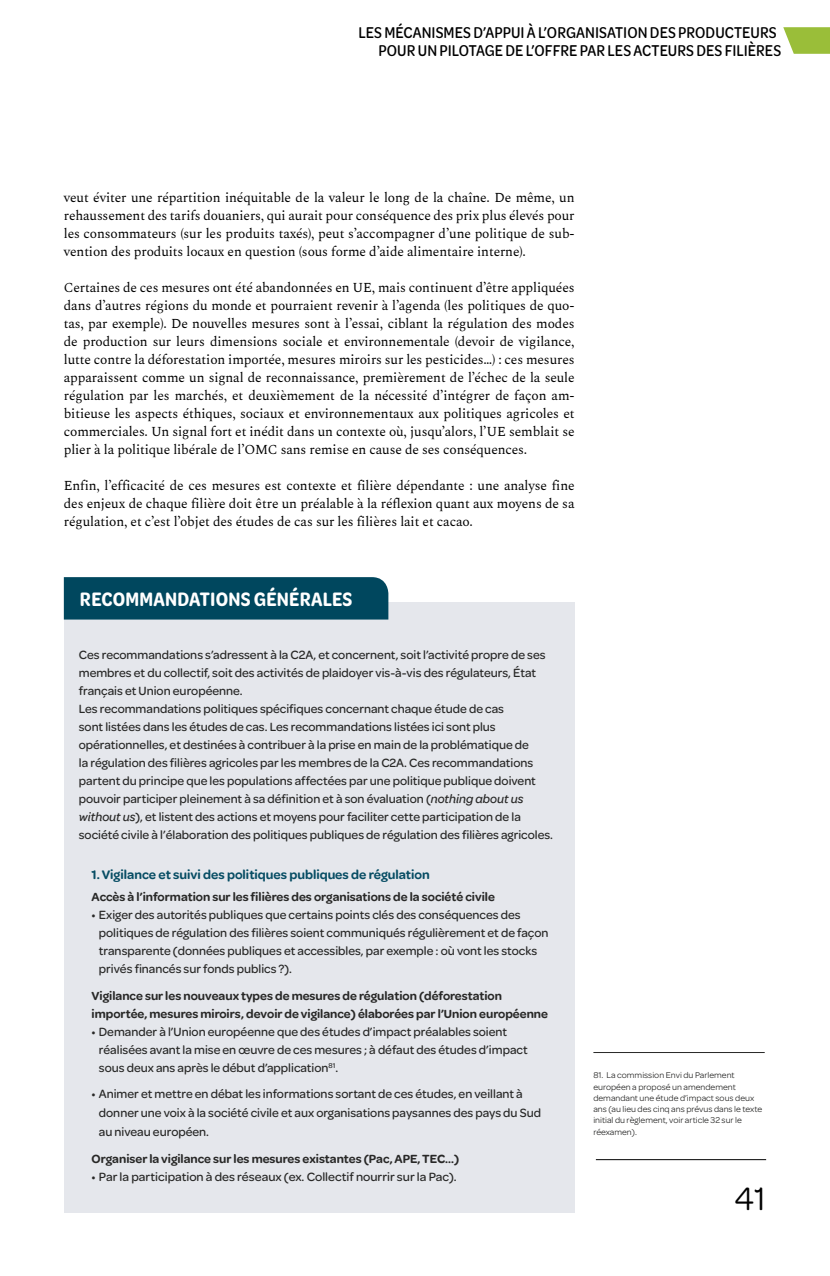
<style>
.page{position:relative;width:830px;height:1276px;background:#fff}
.page>*{position:absolute;margin:0;border:0;box-sizing:border-box;transform-origin:0 0}
.t1{font:34.5px "Omnes";color:#000}
.t2{font:600 21px "Omnes Cond";letter-spacing:.01em;color:#fff}
.t3{font:500 16.5px/17.2px "Omnes Cond";letter-spacing:.005em;color:#000;text-align:right}
.t4{font:13.5px/18px "Spectral";letter-spacing:-.01em;color:#000;text-align:justify}
.t5{font:600 13.5px "Omnes";color:#074d64}
.t6{font:500 12.75px/18px "Omnes";color:#282827}
.t7{font:600 12.75px/18px "Omnes";color:#282827}
.t8{font:9px/11.2px "Omnes";color:#282827}
.s1{font-family:"Omnes Med";font-weight:400;font-style:italic}
</style>
<div class="page">
<hr style="left:595px;top:1159px;width:170px;height:1px;background:#000">
<svg style="left:783px;top:27px;width:46px;height:27px"></svg>
<hr style="left:593px;top:1052px;width:171px;height:1px;background:#282827">
<div style="left:64px;top:602px;width:510px;height:610px;background:#e5e7ec"></div>
<div style="left:64px;top:577px;width:324px;height:42px;background:#00475e"></div>
<p class="t3" style="left:358px;top:23px;width:424px">LES MÉCANISMES D’APPUI À L’ORGANISATION DES PRODUCTEURS<br>POUR UN PILOTAGE DE L’OFFRE PAR LES ACTEURS DES FILIÈRES</p>
<p class="t4" style="left:64px;top:189px;width:512px">veut éviter une répartition inéquitable de la valeur le long de la chaîne. De même, un rehaussement des tarifs douaniers, qui aurait pour conséquence des prix plus élevés pour les consommateurs (sur les produits taxés), peut s’accompagner d’une politique de sub&shy;vention des produits locaux en question (sous forme d’aide alimentaire interne).</p>
<p class="t4" style="left:64px;top:279px;width:512px">Certaines de ces mesures ont été abandonnées en UE, mais continuent d’être appliquées dans d’autres régions du monde et pourraient revenir à l’agenda (les politiques de quo&shy;tas, par exemple). De nouvelles mesures sont à l’essai, ciblant la régulation des modes de production sur leurs dimensions sociale et environnementale (devoir de vigilance, lutte contre la déforestation importée, mesures miroirs sur les pesticides…) : ces mesures apparaissent comme un signal de reconnaissance, premièrement de l’échec de la seule régulation par les marchés, et deuxièmement de la nécessité d’intégrer de façon am&shy;bitieuse les aspects éthiques, sociaux et environnementaux aux politiques agricoles et commerciales. Un signal fort et inédit dans un contexte où, jusqu’alors, l’UE semblait se plier à la politique libérale de l’OMC sans remise en cause de ses conséquences.</p>
<p class="t4" style="left:64px;top:477px;width:512px">Enfin, l’efficacité de ces mesures est contexte et filière dépendante : une analyse fine des enjeux de chaque filière doit être un préalable à la réflexion quant aux moyens de sa régulation, et c’est l’objet des études de cas sur les filières lait et cacao.</p>
<h2 class="t2" style="left:80px;top:585px;width:274px">RECOMMANDATIONS GÉNÉRALES</h2>
<p class="t6" style="left:79px;top:645px;width:475px">Ces recommandations s’adressent à la C2A, et concernent, soit l’activité propre de ses membres et du collectif, soit des activités de plaidoyer vis-à-vis des régulateurs, État français et Union européenne.<br>Les recommandations politiques spécifiques concernant chaque étude de cas<br>sont listées dans les études de cas. Les recommandations listées ici sont plus opérationnelles, et destinées à contribuer à la prise en main de la problématique de<br>la régulation des filières agricoles par les membres de la C2A. Ces recommandations partent du principe que les populations affectées par une politique publique doivent pouvoir participer pleinement à sa définition et à son évaluation (<span class="s1">nothing about us without us</span>), et listent des actions et moyens pour faciliter cette participation de la société civile à l’élaboration des politiques publiques de régulation des filières agricoles.</p>
<p class="t5" style="left:91px;top:865px;width:339px">1. Vigilance et suivi des politiques publiques de régulation</p>
<p class="t7" style="left:91px;top:887px;width:404px">Accès à l’information sur les filières des organisations de la société civile</p>
<p class="t6" style="left:99px;top:905px;width:451px;text-indent:-7px">• Exiger des autorités publiques que certains points clés des conséquences des politiques de régulation des filières soient communiqués régulièrement et de façon transparente (données publiques et accessibles, par exemple : où vont les stocks privés financés sur fonds publics ?).</p>
<p class="t7" style="left:91px;top:986px;width:457px">Vigilance sur les nouveaux types de mesures de régulation (déforestation importée, mesures miroirs, devoir de vigilance) élaborées par l’Union européenne</p>
<p class="t6" style="left:99px;top:1022px;width:430px;text-indent:-7px">• Demander à l’Union européenne que des études d’impact préalables soient réalisées avant la mise en œuvre de ces mesures ; à défaut des études d’impact sous deux ans après le début d’application<sup>81</sup>.</p>
<p class="t6" style="left:99px;top:1084px;width:443px;text-indent:-7px">• Animer et mettre en débat les informations sortant de ces études, en veillant à donner une voix à la société civile et aux organisations paysannes des pays du Sud</p>
<p class="t6" style="left:99px;top:1122px;width:112px">au niveau européen.</p>
<p class="t7" style="left:91px;top:1148px;width:369px">Organiser la vigilance sur les mesures existantes (Pac, APE, TEC…)</p>
<p class="t6" style="left:91px;top:1167px;width:366px">• Par la participation à des réseaux (ex. Collectif nourrir sur la Pac).</p>
<p class="t8" style="left:593px;top:1069px;width:170px">81. La commission Envi du Parlement européen a proposé un amendement demandant une étude d’impact sous deux ans (au lieu des cinq ans prévus dans le texte initial du règlement, voir article 32 sur le réexamen).</p>
<h1 class="t1" style="left:733px;top:1175px;width:34px">41</h1>
</div>
